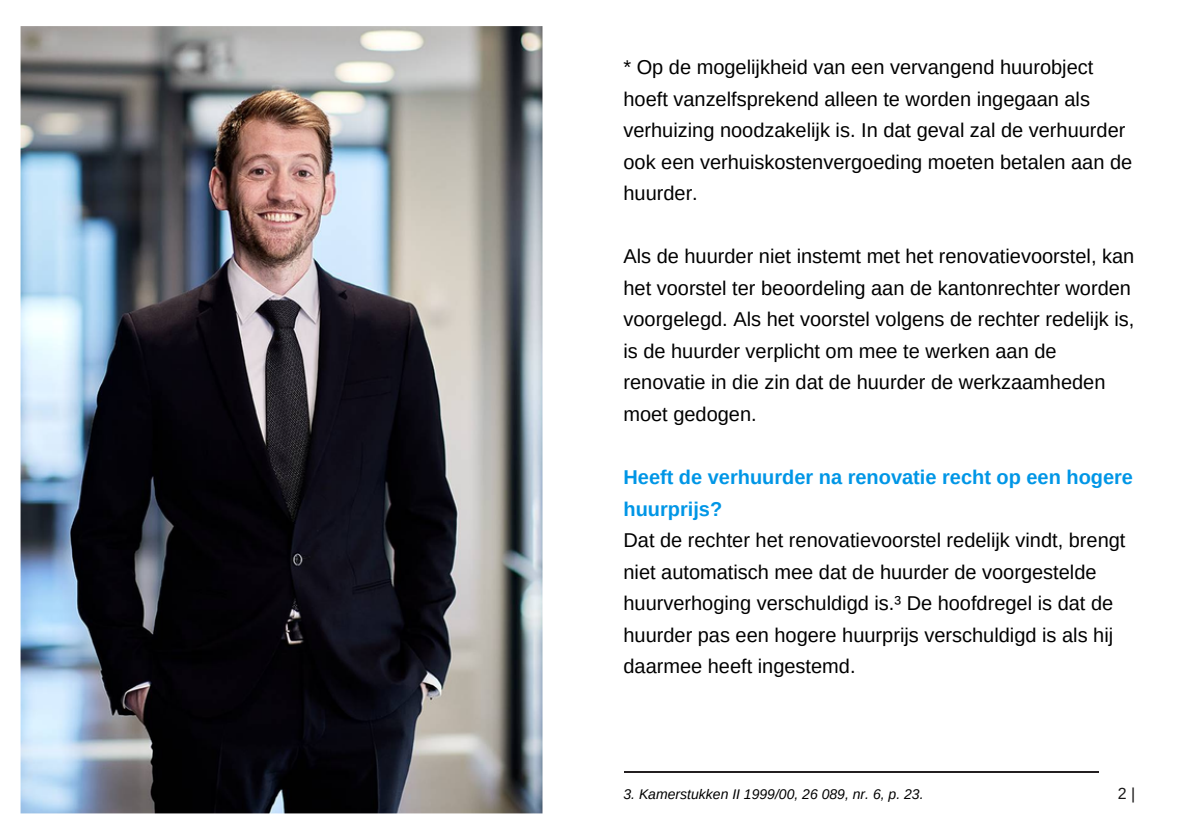
<style>
.page{position:relative;width:1190px;height:839px;background:#fff}
.page>*{position:absolute;margin:0;border:0;box-sizing:border-box;transform-origin:0 0}
.t1{font:20px/31.6px "Arimo";color:#000}
.t2{font:16px "Arimo";color:#171616}
.t3{font:italic 14px "Arimo";color:#000}
.s1{font-weight:700;color:#0096e6}
</style>
<div class="page">
<img style="left:20px;top:26px;width:523px;height:788px">
<hr style="left:624px;top:771px;width:474px;height:1px;background:#231f20">
<h1 class="t1" style="left:623px;top:51px;width:510px">* Op de mogelijkheid van een vervangend huurobject hoeft vanzelfsprekend alleen te worden ingegaan als verhuizing noodzakelijk is. In dat geval zal de verhuurder ook een verhuiskostenvergoeding moeten betalen aan de huurder.</h1>
<h1 class="t1" style="left:623px;top:240px;width:512px">Als de huurder niet instemt met het renovatievoorstel, kan het voorstel ter beoordeling aan de kantonrechter worden voorgelegd. Als het voorstel volgens de rechter redelijk is, is de huurder verplicht om mee te werken aan de renovatie in die zin dat de huurder de werkzaamheden moet gedogen.</h1>
<h1 class="t1" style="left:623px;top:461px;width:511px"><span class="s1">Heeft de verhuurder na renovatie recht op een hogere huurprijs?<br></span>Dat de rechter het renovatievoorstel redelijk vindt, brengt niet automatisch mee dat de huurder de voorgestelde huurverhoging verschuldigd is.³ De hoofdregel is dat de huurder pas een hogere huurprijs verschuldigd is als hij daarmee heeft ingestemd.</h1>
<p class="t3" style="left:623px;top:786px;width:302px">3. Kamerstukken II 1999/00, 26 089, nr. 6, p. 23.</p>
<p class="t2" style="left:1118px;top:784px;width:19px">2 |</p>
</div>
